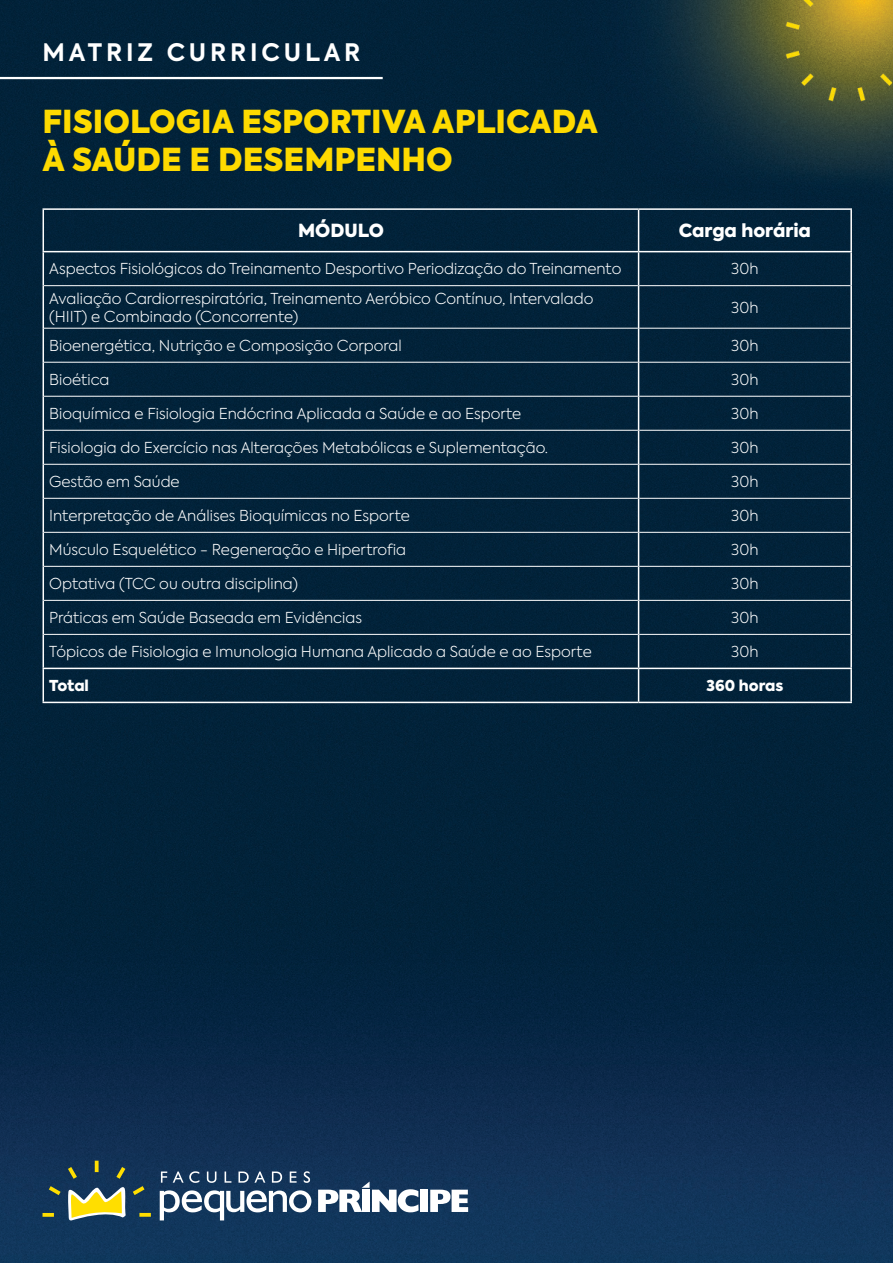
<style>
.page{position:relative;width:893px;height:1263px;background:#fff}
.page>*{position:absolute;margin:0;border:0;box-sizing:border-box;transform-origin:0 0}
.t1{font:900 31.5px "Axiforma";color:#feda00}
.t2{font:700 24px "Axiforma";letter-spacing:.16em;color:#fff}
.t3{font:900 18px "Axiforma";color:#fff}
.t4{font:300 15px/18px "Axiforma";color:#fff}
.t5{font:900 15px "Axiforma";color:#fff}
</style>
<div class="page">
<img style="left:0;top:0;width:893px;height:1263px">
<hr style="left:0;top:77px;width:383px;height:2px;background:#fff">
<svg style="left:43px;top:1161px;width:108px;height:59px;background:#4e6257"></svg>
<svg style="left:161px;top:1171px;width:149px;height:12px;background:#455f7c"></svg>
<div style="left:420px;top:1190px;width:8px;height:22px;background:#fff"></div>
<svg style="left:430px;top:1189px;width:38px;height:23px"></svg>
<svg style="left:318px;top:1181px;width:101px;height:31px"></svg>
<svg style="left:160px;top:1190px;width:151px;height:30px"></svg>
<hr style="left:43px;top:208px;width:596px;height:2px;background:#fff">
<hr style="left:43px;top:210px;width:1px;height:41px;background:#fff">
<hr style="left:43px;top:251px;width:596px;height:1px;background:#fff">
<hr style="left:43px;top:252px;width:1px;height:34px;background:#fff">
<hr style="left:639px;top:251px;width:213px;height:1px;background:#fff">
<hr style="left:43px;top:286px;width:1px;height:42px;background:#fff">
<hr style="left:43px;top:328px;width:1px;height:34px;background:#fff">
<hr style="left:43px;top:362px;width:1px;height:34px;background:#fff">
<hr style="left:43px;top:396px;width:1px;height:34px;background:#fff">
<hr style="left:43px;top:430px;width:1px;height:34px;background:#fff">
<hr style="left:43px;top:464px;width:1px;height:34px;background:#fff">
<hr style="left:43px;top:498px;width:1px;height:34px;background:#fff">
<hr style="left:43px;top:532px;width:1px;height:34px;background:#fff">
<hr style="left:43px;top:566px;width:1px;height:34px;background:#fff">
<hr style="left:43px;top:600px;width:1px;height:34px;background:#fff">
<hr style="left:43px;top:634px;width:1px;height:34px;background:#fff">
<hr style="left:43px;top:669px;width:1px;height:33px;background:#fff">
<hr style="left:43px;top:702px;width:596px;height:1px;background:#fff">
<hr style="left:639px;top:702px;width:213px;height:1px;background:#fff">
<hr style="left:44px;top:285px;width:594px;height:1px;background:#fff">
<hr style="left:639px;top:285px;width:211px;height:1px;background:#fff">
<hr style="left:44px;top:328px;width:594px;height:1px;background:#fff">
<hr style="left:639px;top:328px;width:211px;height:1px;background:#fff">
<hr style="left:44px;top:362px;width:594px;height:1px;background:#fff">
<hr style="left:639px;top:362px;width:211px;height:1px;background:#fff">
<hr style="left:44px;top:396px;width:594px;height:1px;background:#fff">
<hr style="left:639px;top:396px;width:211px;height:1px;background:#fff">
<hr style="left:44px;top:430px;width:594px;height:1px;background:#fff">
<hr style="left:639px;top:430px;width:211px;height:1px;background:#fff">
<hr style="left:44px;top:464px;width:594px;height:1px;background:#fff">
<hr style="left:639px;top:464px;width:211px;height:1px;background:#fff">
<hr style="left:44px;top:498px;width:594px;height:1px;background:#fff">
<hr style="left:639px;top:498px;width:211px;height:1px;background:#fff">
<hr style="left:44px;top:532px;width:594px;height:1px;background:#fff">
<hr style="left:639px;top:532px;width:211px;height:1px;background:#fff">
<hr style="left:44px;top:566px;width:594px;height:1px;background:#fff">
<hr style="left:639px;top:566px;width:211px;height:1px;background:#fff">
<hr style="left:44px;top:600px;width:594px;height:1px;background:#fff">
<hr style="left:639px;top:600px;width:211px;height:1px;background:#fff">
<hr style="left:44px;top:634px;width:594px;height:1px;background:#fff">
<hr style="left:639px;top:634px;width:211px;height:1px;background:#fff">
<hr style="left:639px;top:208px;width:213px;height:2px;background:#fff">
<hr style="left:638px;top:210px;width:1px;height:41px;background:#fff">
<hr style="left:850px;top:210px;width:2px;height:41px;background:#fff">
<hr style="left:638px;top:252px;width:1px;height:34px;background:#fff">
<hr style="left:850px;top:252px;width:2px;height:34px;background:#fff">
<hr style="left:638px;top:286px;width:1px;height:42px;background:#fff">
<hr style="left:850px;top:286px;width:2px;height:42px;background:#fff">
<hr style="left:638px;top:328px;width:1px;height:34px;background:#fff">
<hr style="left:850px;top:328px;width:2px;height:34px;background:#fff">
<hr style="left:638px;top:362px;width:1px;height:34px;background:#fff">
<hr style="left:850px;top:362px;width:2px;height:34px;background:#fff">
<hr style="left:638px;top:396px;width:1px;height:34px;background:#fff">
<hr style="left:850px;top:396px;width:2px;height:34px;background:#fff">
<hr style="left:638px;top:430px;width:1px;height:34px;background:#fff">
<hr style="left:850px;top:430px;width:2px;height:34px;background:#fff">
<hr style="left:638px;top:464px;width:1px;height:34px;background:#fff">
<hr style="left:850px;top:464px;width:2px;height:34px;background:#fff">
<hr style="left:638px;top:498px;width:1px;height:34px;background:#fff">
<hr style="left:850px;top:498px;width:2px;height:34px;background:#fff">
<hr style="left:638px;top:532px;width:1px;height:34px;background:#fff">
<hr style="left:850px;top:532px;width:2px;height:34px;background:#fff">
<hr style="left:638px;top:566px;width:1px;height:34px;background:#fff">
<hr style="left:850px;top:566px;width:2px;height:34px;background:#fff">
<hr style="left:638px;top:600px;width:1px;height:34px;background:#fff">
<hr style="left:850px;top:600px;width:2px;height:34px;background:#fff">
<hr style="left:638px;top:634px;width:1px;height:34px;background:#fff">
<hr style="left:850px;top:634px;width:2px;height:34px;background:#fff">
<hr style="left:638px;top:669px;width:1px;height:33px;background:#fff">
<hr style="left:850px;top:669px;width:2px;height:33px;background:#fff">
<hr style="left:43px;top:668px;width:596px;height:1px;background:#fff">
<hr style="left:639px;top:668px;width:213px;height:1px;background:#fff">
<p class="t2" style="left:43px;top:36px;width:319px">MATRIZ CURRICULAR</p>
<p class="t1" style="left:43px;top:99px;width:557px">FISIOLOGIA ESPORTIVA APLICADA</p>
<p class="t1" style="left:43px;top:137px;width:412px">À SAÚDE E DESEMPENHO</p>
<p class="t3" style="left:298px;top:218px;width:87px">MÓDULO</p>
<p class="t3" style="left:679px;top:218px;width:134px">Carga horária</p>
<p class="t4" style="left:49px;top:260px;width:574px">Aspectos Fisiológicos do Treinamento Desportivo Periodização do Treinamento</p>
<p class="t4" style="left:731px;top:260px;width:29px">30h</p>
<p class="t4" style="left:49px;top:289px;width:546px">Avaliação Cardiorrespiratória, Treinamento Aeróbico Contínuo, Intervalado (HIIT) e Combinado (Concorrente)</p>
<p class="t4" style="left:731px;top:298px;width:29px">30h</p>
<p class="t4" style="left:49px;top:336px;width:354px">Bioenergética, Nutrição e Composição Corporal</p>
<p class="t4" style="left:731px;top:336px;width:29px">30h</p>
<p class="t4" style="left:49px;top:370px;width:62px">Bioética</p>
<p class="t4" style="left:731px;top:370px;width:29px">30h</p>
<p class="t4" style="left:49px;top:404px;width:473px">Bioquímica e Fisiologia Endócrina Aplicada a Saúde e ao Esporte</p>
<p class="t4" style="left:731px;top:404px;width:29px">30h</p>
<p class="t4" style="left:49px;top:439px;width:500px">Fisiologia do Exercício nas Alterações Metabólicas e Suplementação.</p>
<p class="t4" style="left:731px;top:439px;width:29px">30h</p>
<p class="t4" style="left:49px;top:473px;width:132px">Gestão em Saúde</p>
<p class="t4" style="left:731px;top:473px;width:29px">30h</p>
<p class="t4" style="left:49px;top:507px;width:362px">Interpretação de Análises Bioquímicas no Esporte</p>
<p class="t4" style="left:731px;top:507px;width:29px">30h</p>
<p class="t4" style="left:49px;top:541px;width:358px">Músculo Esquelético - Regeneração e Hipertrofia</p>
<p class="t4" style="left:731px;top:541px;width:29px">30h</p>
<p class="t4" style="left:49px;top:575px;width:250px">Optativa (TCC ou outra disciplina)</p>
<p class="t4" style="left:731px;top:575px;width:29px">30h</p>
<p class="t4" style="left:49px;top:609px;width:314px">Práticas em Saúde Baseada em Evidências</p>
<p class="t4" style="left:731px;top:609px;width:29px">30h</p>
<p class="t4" style="left:49px;top:643px;width:544px">Tópicos de Fisiologia e Imunologia Humana Aplicado a Saúde e ao Esporte</p>
<p class="t4" style="left:731px;top:643px;width:29px">30h</p>
<p class="t5" style="left:49px;top:675px;width:41px">Total</p>
<p class="t5" style="left:706px;top:675px;width:79px">360 horas</p>
</div>
